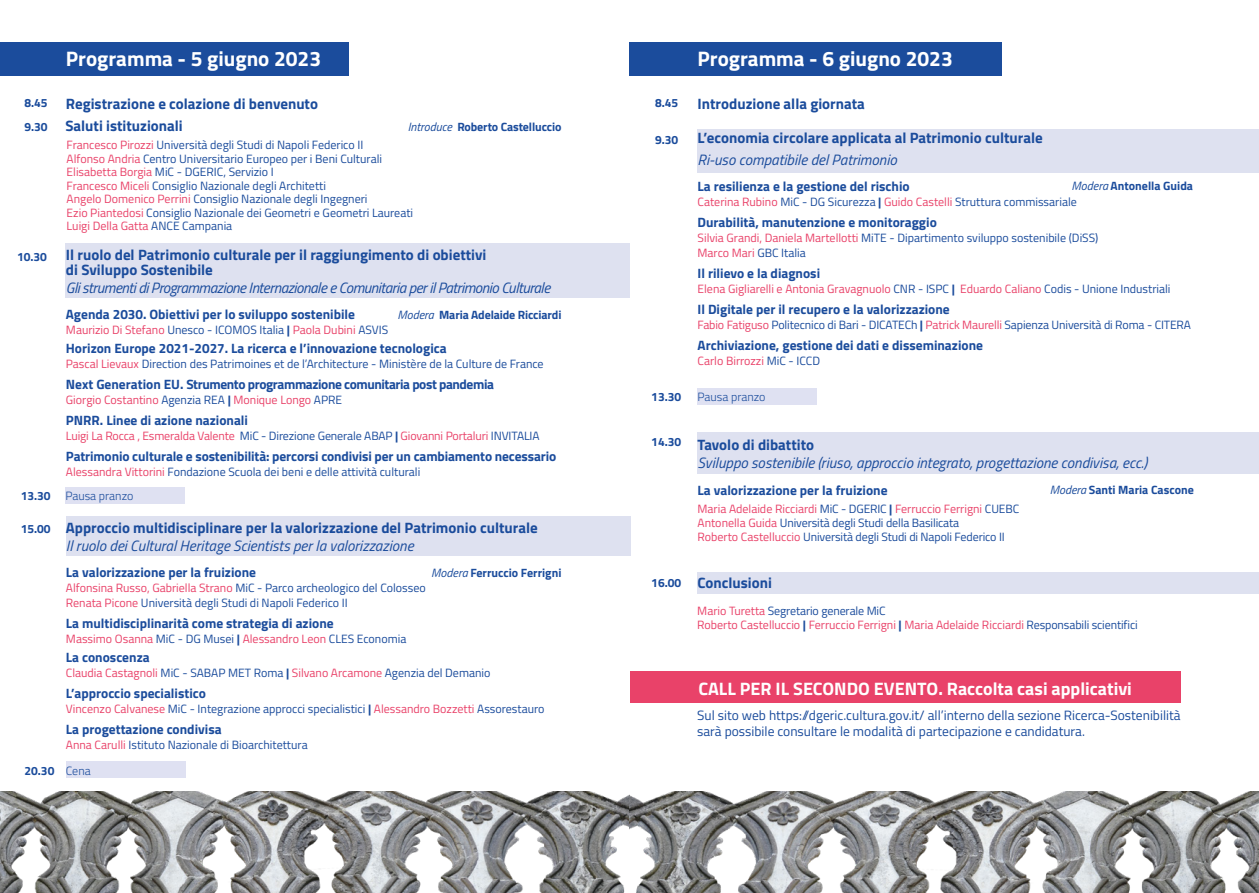
<style>
.page{position:relative;width:1259px;height:893px;background:#fff}
.page>*{position:absolute;margin:0;border:0;box-sizing:border-box;transform-origin:0 0}
.t1{font:700 21px "Titillium Web";color:#fff}
.t2{font:700 18px "Titillium Web";color:#fff}
.t3{font:700 15px/15px "Titillium Web";color:#1b4c9c}
.t4{font:italic 15px "Titillium Web";color:#1b4c9c}
.t5{font:italic 15px "Titillium Web";letter-spacing:-.03em;color:#1b4c9c}
.t6{font:700 13.5px "Titillium Web";color:#1b4c9c}
.t7{font:13.5px/16.2px "Titillium Web";color:#1b4c9c}
.t8{font:700 13.5px "Titillium Web";letter-spacing:-.03em;color:#1b4c9c}
.t9{font:12px/13.5px "Titillium Web";color:#1b4c9c}
.t10{font:12px/14.4px "Titillium Web";color:#e94269}
.t11{font:700 12px/23.7px "Titillium Web";color:#1b4c9c}
.t12{font:300 12px "Titillium Web";color:#1b4c9c}
.s1{font-weight:400;font-style:italic}
.s2{color:#e94269}
.s3{color:#1b4c9c}
.s4{font-weight:700;color:#1b4c9c}
.s5{font-weight:700}
</style>
<div class="page">
<div style="left:0;top:42px;width:349px;height:33px;background:#1b4c9c"></div>
<div style="left:65px;top:243px;width:565px;height:55px;background:#dee1f0"></div>
<div style="left:629px;top:42px;width:373px;height:33px;background:#1b4c9c"></div>
<div style="left:697px;top:129px;width:562px;height:43px;background:#dee1f0"></div>
<div style="left:697px;top:433px;width:562px;height:41px;background:#dee1f0"></div>
<div style="left:697px;top:572px;width:562px;height:22px;background:#dee1f0"></div>
<div style="left:630px;top:671px;width:550px;height:32px;background:#e94269"></div>
<img style="left:0;top:791px;width:1259px;height:102px">
<div style="left:65px;top:487px;width:120px;height:17px;background:#dfe1f2"></div>
<div style="left:66px;top:761px;width:119px;height:17px;background:#dfe1f2"></div>
<div style="left:697px;top:388px;width:120px;height:16px;background:#dfe1f2"></div>
<div style="left:66px;top:517px;width:564px;height:39px;background:#dee1f0"></div>
<p class="t11" style="left:24px;top:91px;width:25px">8.45<br>9.30</p>
<p class="t11" style="left:17px;top:244px;width:31px">10.30</p>
<h1 class="t1" style="left:66px;top:43px;width:257px">Programma - 5 giugno 2023</h1>
<p class="t3" style="left:66px;top:95px;width:254px">Registrazione e colazione di benvenuto</p>
<p class="t3" style="left:65px;top:118px;width:119px">Saluti istituzionali</p>
<p class="t11" style="left:408px;top:114px;width:155px"><span class="s1">Introduce</span> Roberto Castelluccio</p>
<p class="t9" style="left:67px;top:138px;width:348px"><span class="s2">Francesco Pirozzi</span> Università degli Studi di Napoli Federico II<br><span class="s2">Alfonso Andria</span> Centro Universitario Europeo per i Beni Culturali <span class="s2">Elisabetta Borgia</span> MiC - DGERIC, Servizio I<br><span class="s2">Francesco Miceli</span> Consiglio Nazionale degli Architetti<br><span class="s2">Angelo Domenico Perrini</span> Consiglio Nazionale degli Ingegneri<br><span class="s2">Ezio Piantedosi</span> Consiglio Nazionale dei Geometri e Geometri Laureati <span class="s2">Luigi Della Gatta</span> ANCE Campania</p>
<p class="t3" style="left:66px;top:247px;width:422px">Il ruolo del Patrimonio culturale per il raggiungimento di obiettivi di Sviluppo Sostenibile</p>
<p class="t5" style="left:66px;top:277px;width:486px">Gli strumenti di Programmazione Internazionale e Comunitaria per il Patrimonio Culturale</p>
<p class="t6" style="left:66px;top:304px;width:291px">Agenda 2030. Obiettivi per lo sviluppo sostenibile</p>
<p class="t10" style="left:66px;top:322px;width:324px">Maurizio Di Stefano <span class="s3">Unesco - ICOMOS Italia</span> <span class="s4">|</span> Paola Dubini <span class="s3">ASVIS</span></p>
<p class="t6" style="left:66px;top:338px;width:382px">Horizon Europe 2021-2027. La ricerca e l’innovazione tecnologica</p>
<p class="t9" style="left:66px;top:356px;width:479px"><span class="s2">Pascal Lievaux</span> Direction des Patrimoines et de l’Architecture - Ministère de la Culture de France</p>
<p class="t8" style="left:66px;top:374px;width:429px">Next Generation EU. Strumento programmazione comunitaria post pandemia</p>
<p class="t10" style="left:66px;top:392px;width:278px">Giorgio Costantino <span class="s3">Agenzia REA</span> <span class="s4">|</span> Monique Longo <span class="s3">APRE</span></p>
<p class="t6" style="left:66px;top:410px;width:184px">PNRR. Linee di azione nazionali</p>
<p class="t10" style="left:66px;top:428px;width:475px">Luigi La Rocca , Esmeralda Valente <span class="s3">MiC - Direzione Generale ABAP</span> <span class="s4">|</span> Giovanni Portaluri <span class="s3">INVITALIA</span></p>
<p class="t6" style="left:66px;top:446px;width:492px">Patrimonio culturale e sostenibilità: percorsi condivisi per un cambiamento necessario</p>
<p class="t9" style="left:66px;top:464px;width:356px"><span class="s2">Alessandra Vittorini</span> Fondazione Scuola dei beni e delle attività culturali</p>
<p class="t11" style="left:397px;top:303px;width:165px"><span class="s1">Modera</span> Maria Adelaide Ricciardi</p>
<h1 class="t1" style="left:697px;top:43px;width:257px">Programma - 6 giugno 2023</h1>
<p class="t11" style="left:655px;top:91px;width:25px">8.45</p>
<p class="t3" style="left:697px;top:95px;width:169px">Introduzione alla giornata</p>
<p class="t11" style="left:655px;top:127px;width:25px">9.30</p>
<p class="t3" style="left:697px;top:129px;width:347px">L’economia circolare applicata al Patrimonio culturale</p>
<p class="t4" style="left:697px;top:148px;width:201px">Ri-uso compatibile del Patrimonio</p>
<p class="t6" style="left:697px;top:176px;width:214px">La resilienza e la gestione del rischio</p>
<p class="t9" style="left:697px;top:194px;width:381px"><span class="s2">Caterina Rubino</span> MiC - DG Sicurezza <span class="s5">|</span> <span class="s2">Guido Castelli</span> Struttura commissariale</p>
<p class="t6" style="left:697px;top:212px;width:241px">Durabilità, manutenzione e monitoraggio</p>
<p class="t9" style="left:697px;top:230px;width:402px;line-height:15px"><span class="s2">Silvia Grandi, Daniela Martellotti</span> MiTE - Dipartimento sviluppo sostenibile (DiSS)<br><span class="s2">Marco Mari</span> GBC Italia</p>
<p class="t6" style="left:697px;top:263px;width:124px">Il rilievo e la diagnosi</p>
<p class="t10" style="left:697px;top:281px;width:474px">Elena Gigliarelli e Antonia Gravagnuolo <span class="s3">CNR - ISPC</span> <span class="s4">|</span> Eduardo Caliano <span class="s3">Codis - Unione Industriali</span></p>
<p class="t6" style="left:697px;top:299px;width:254px">Il Digitale per il recupero e la valorizzazione</p>
<p class="t9" style="left:697px;top:317px;width:495px"><span class="s2">Fabio Fatiguso</span> Politecnico di Bari - DICATECh <span class="s5">|</span> <span class="s2">Patrick Maurelli</span> Sapienza Università di Roma - CITERA</p>
<p class="t6" style="left:697px;top:335px;width:287px">Archiviazione, gestione dei dati e disseminazione</p>
<p class="t10" style="left:697px;top:353px;width:124px">Carlo Birrozzi <span class="s3">MiC - ICCD</span></p>
<p class="t11" style="left:1071px;top:174px;width:123px"><span class="s1">Modera</span> Antonella Guida</p>
<p class="t11" style="left:651px;top:384px;width:31px">13.30</p>
<p class="t11" style="left:651px;top:429px;width:31px">14.30</p>
<p class="t12" style="left:697px;top:388px;width:70px">Pausa pranzo</p>
<p class="t3" style="left:697px;top:436px;width:118px">Tavolo di dibattito</p>
<p class="t4" style="left:697px;top:452px;width:451px">Sviluppo sostenibile (riuso, approccio integrato, progettazione condivisa, ecc.)</p>
<p class="t11" style="left:21px;top:484px;width:31px">13.30</p>
<p class="t11" style="left:21px;top:517px;width:31px">15.00</p>
<p class="t12" style="left:65px;top:487px;width:70px">Pausa pranzo</p>
<p class="t3" style="left:66px;top:519px;width:473px">Approccio multidisciplinare per la valorizzazione del Patrimonio culturale</p>
<p class="t4" style="left:66px;top:534px;width:349px">Il ruolo dei Cultural Heritage Scientists per la valorizzazione</p>
<p class="t6" style="left:66px;top:562px;width:192px">La valorizzazione per la fruizione</p>
<p class="t9" style="left:66px;top:580px;width:361px;line-height:15px"><span class="s2">Alfonsina Russo, Gabriella Strano</span> MiC - Parco archeologico del Colosseo<br><span class="s2">Renata Picone</span> Università degli Studi di Napoli Federico II</p>
<p class="t6" style="left:66px;top:613px;width:269px">La multidisciplinarità come strategia di azione</p>
<p class="t10" style="left:66px;top:631px;width:342px">Massimo Osanna <span class="s3">MiC - DG Musei</span> <span class="s4">|</span> Alessandro Leon <span class="s3">CLES Economia</span></p>
<p class="t6" style="left:66px;top:647px;width:85px">La conoscenza</p>
<p class="t9" style="left:66px;top:665px;width:426px"><span class="s2">Claudia Castagnoli</span> MiC - SABAP MET Roma <span class="s5">|</span> <span class="s2">Silvano Arcamone</span> Agenzia del Demanio</p>
<p class="t6" style="left:66px;top:683px;width:142px">L’approccio specialistico</p>
<p class="t9" style="left:66px;top:701px;width:480px"><span class="s2">Vincenzo Calvanese</span> MiC - Integrazione approcci specialistici <span class="s5">|</span> <span class="s2">Alessandro Bozzetti</span> Assorestauro</p>
<p class="t6" style="left:66px;top:719px;width:157px">La progettazione condivisa</p>
<p class="t9" style="left:66px;top:737px;width:243px"><span class="s2">Anna Carulli</span> Istituto Nazionale di Bioarchitettura</p>
<p class="t11" style="left:431px;top:560px;width:132px"><span class="s1">Modera</span> Ferruccio Ferrigni</p>
<p class="t11" style="left:651px;top:571px;width:31px">16.00</p>
<p class="t6" style="left:697px;top:480px;width:192px">La valorizzazione per la fruizione</p>
<p class="t9" style="left:697px;top:501px;width:323px;line-height:14.4px"><span class="s2">Maria Adelaide Ricciardi</span> MiC - DGERIC <span class="s5">|</span> <span class="s2">Ferruccio Ferrigni</span> CUEBC<br><span class="s2">Antonella Guida</span> Università degli Studi della Basilicata<br><span class="s2">Roberto Castelluccio</span> Università degli Studi di Napoli Federico II</p>
<p class="t3" style="left:697px;top:575px;width:76px">Conclusioni</p>
<p class="t11" style="left:1049px;top:477px;width:145px"><span class="s1">Modera</span> Santi Maria Cascone</p>
<p class="t10" style="left:697px;top:603px;width:442px">Mario Turetta <span class="s3">Segretario generale MiC<br></span>Roberto Castelluccio <span class="s4">|</span> Ferruccio Ferrigni <span class="s4">|</span> Maria Adelaide Ricciardi <span class="s3">Responsabili scientifici</span></p>
<h2 class="t2" style="left:698px;top:675px;width:435px">CALL PER IL SECONDO EVENTO. Raccolta casi applicativi</h2>
<p class="t7" style="left:697px;top:707px;width:485px">Sul sito web https://dgeric.cultura.gov.it/ all’interno della sezione Ricerca-Sostenibilità sarà possibile consultare le modalità di partecipazione e candidatura.</p>
<p class="t11" style="left:24px;top:758px;width:31px">20.30</p>
<p class="t12" style="left:66px;top:762px;width:26px">Cena</p>
</div>
